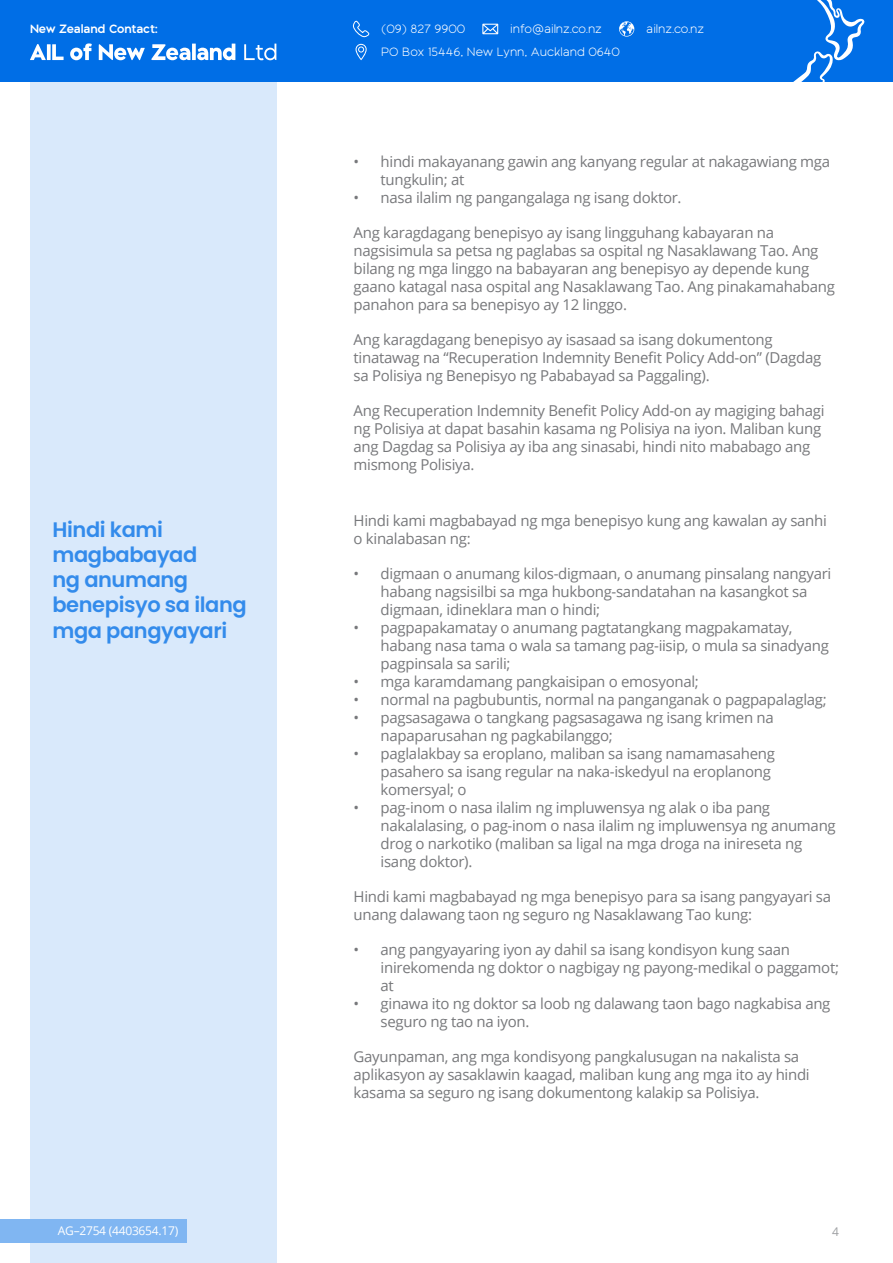
<style>
.page{position:relative;width:893px;height:1263px;background:#fff}
.page>*{position:absolute;margin:0;border:0;box-sizing:border-box;transform-origin:0 0}
.t1{font:600 21px/25.2px "Poppins";letter-spacing:-.02em;color:#338beb}
.t2{font:15px/18px "Open Sans";letter-spacing:-.02em;color:#77787b}
.t3{font:300 12.3px "Black Sans";letter-spacing:-.01em;color:#fff}
.t4{font:600 12.3px "Black Sans";letter-spacing:-.01em;color:#fff}
.t5{font:12px "Open Sans";letter-spacing:-.02em;color:#fff}
.t6{font:12px "Open Sans";color:#9d9fa2}
</style>
<div class="page">
<div style="left:30px;top:81px;width:246px;height:1182px;background:#d9e9fb"></div>
<div style="left:0;top:0;width:893px;height:81px;background:#006ee6"></div>
<svg style="left:777px;top:0;width:88px;height:82px"></svg>
<svg style="left:356px;top:44px;width:11px;height:16px"></svg>
<svg style="left:30px;top:44px;width:16px;height:16px"></svg>
<svg style="left:47px;top:44px;width:4px;height:16px"></svg>
<svg style="left:52px;top:44px;width:12px;height:16px"></svg>
<svg style="left:70px;top:43px;width:22px;height:17px"></svg>
<svg style="left:99px;top:44px;width:46px;height:16px"></svg>
<svg style="left:151px;top:44px;width:39px;height:16px"></svg>
<svg style="left:192px;top:44px;width:4px;height:16px"></svg>
<svg style="left:197px;top:44px;width:38px;height:16px"></svg>
<svg style="left:244px;top:44px;width:32px;height:16px"></svg>
<svg style="left:353px;top:20px;width:16px;height:18px"></svg>
<svg style="left:482px;top:24px;width:16px;height:10px"></svg>
<svg style="left:619px;top:21px;width:15px;height:16px"></svg>
<div style="left:0;top:1219px;width:187px;height:24px;background:#80b6f2"></div>
<p class="t4" style="left:30px;top:21px;width:130px">New Zealand Contact:</p>
<p class="t3" style="left:381px;top:21px;width:86px">(09) 827 9900</p>
<p class="t3" style="left:510px;top:21px;width:93px">info@ailnz.co.nz</p>
<p class="t3" style="left:646px;top:21px;width:60px">ailnz.co.nz</p>
<p class="t3" style="left:381px;top:45px;width:240px">PO Box 15446, New Lynn, Auckland 0640</p>
<p class="t2" style="left:381px;top:152px;width:451px;text-indent:-27px">• hindi makayanang gawin ang kanyang regular at nakagawiang mga tungkulin; at</p>
<p class="t2" style="left:354px;top:188px;width:329px">• nasa ilalim ng pangangalaga ng isang doktor.</p>
<p class="t2" style="left:354px;top:223px;width:483px">Ang karagdagang benepisyo ay isang lingguhang kabayaran na nagsisimula sa petsa ng paglabas sa ospital ng Nasaklawang Tao. Ang bilang ng mga linggo na babayaran ang benepisyo ay depende kung gaano katagal nasa ospital ang Nasaklawang Tao. Ang pinakamahabang panahon para sa benepisyo ay 12 linggo.</p>
<p class="t2" style="left:354px;top:330px;width:469px">Ang karagdagang benepisyo ay isasaad sa isang dokumentong tinatawag na “Recuperation Indemnity Benefit Policy Add-on” (Dagdag sa Polisiya ng Benepisyo ng Pababayad sa Paggaling).</p>
<p class="t2" style="left:354px;top:401px;width:472px">Ang Recuperation Indemnity Benefit Policy Add-on ay magiging bahagi ng Polisiya at dapat basahin kasama ng Polisiya na iyon. Maliban kung ang Dagdag sa Polisiya ay iba ang sinasabi, hindi nito mababago ang mismong Polisiya.</p>
<h1 class="t1" style="left:52px;top:517px;width:196px">Hindi kami magbabayad<br>ng anumang benepisyo sa ilang mga pangyayari</h1>
<p class="t2" style="left:354px;top:511px;width:475px">Hindi kami magbabayad ng mga benepisyo kung ang kawalan ay sanhi o kinalabasan ng:</p>
<p class="t2" style="left:381px;top:564px;width:452px;text-indent:-27px">• digmaan o anumang kilos-digmaan, o anumang pinsalang nangyari habang nagsisilbi sa mga hukbong-sandatahan na kasangkot sa digmaan, idineklara man o hindi;</p>
<p class="t2" style="left:381px;top:618px;width:450px;text-indent:-27px">• pagpapakamatay o anumang pagtatangkang magpakamatay, habang nasa tama o wala sa tamang pag-iisip, o mula sa sinadyang pagpinsala sa sarili;</p>
<p class="t2" style="left:354px;top:672px;width:347px">• mga karamdamang pangkaisipan o emosyonal;</p>
<p class="t2" style="left:354px;top:690px;width:475px">• normal na pagbubuntis, normal na panganganak o pagpapalaglag;</p>
<p class="t2" style="left:381px;top:708px;width:395px;text-indent:-27px">• pagsasagawa o tangkang pagsasagawa ng isang krimen na napaparusahan ng pagkabilanggo;</p>
<p class="t2" style="left:381px;top:744px;width:396px;text-indent:-27px">• paglalakbay sa eroplano, maliban sa isang namamasaheng pasahero sa isang regular na naka-iskedyul na eroplanong komersyal; o</p>
<p class="t2" style="left:381px;top:798px;width:457px;text-indent:-27px">• pag-inom o nasa ilalim ng impluwensya ng alak o iba pang nakalalasing, o pag-inom o nasa ilalim ng impluwensya ng anumang drog o narkotiko (maliban sa ligal na mga droga na inireseta ng isang doktor).</p>
<p class="t2" style="left:354px;top:887px;width:479px">Hindi kami magbabayad ng mga benepisyo para sa isang pangyayari sa unang dalawang taon ng seguro ng Nasaklawang Tao kung:</p>
<p class="t2" style="left:381px;top:940px;width:460px;text-indent:-27px">• ang pangyayaring iyon ay dahil sa isang kondisyon kung saan inirekomenda ng doktor o nagbigay ng payong-medikal o paggamot; at</p>
<p class="t2" style="left:381px;top:994px;width:451px;text-indent:-27px">• ginawa ito ng doktor sa loob ng dalawang taon bago nagkabisa ang seguro ng tao na iyon.</p>
<p class="t2" style="left:354px;top:1047px;width:458px">Gayunpaman, ang mga kondisyong pangkalusugan na nakalista sa aplikasyon ay sasaklawin kaagad, maliban kung ang mga ito ay hindi kasama sa seguro ng isang dokumentong kalakip sa Polisiya.</p>
<p class="t5" style="left:58px;top:1223px;width:122px">AG–2754 (4403654.17)</p>
<p class="t6" style="left:832px;top:1223px;width:8px">4</p>
</div>
